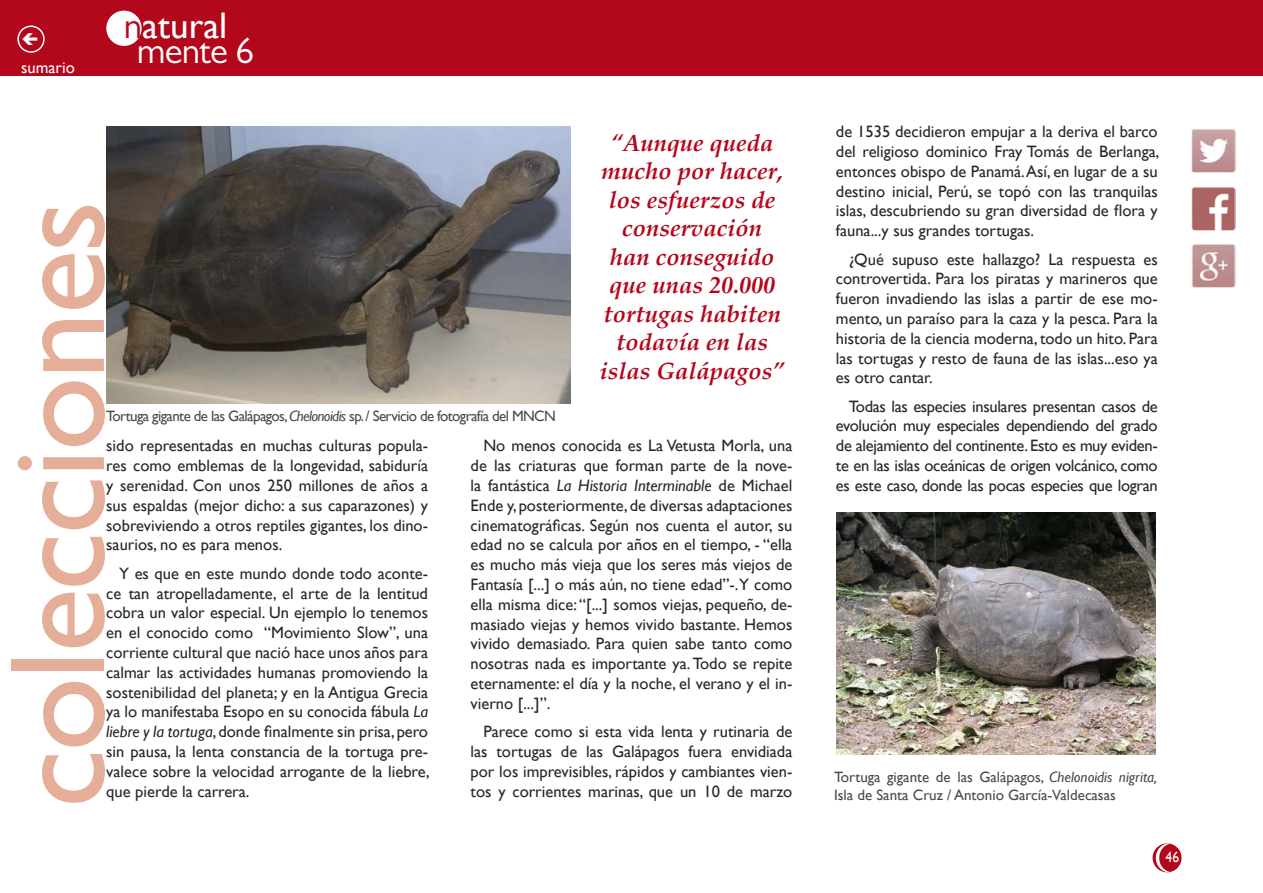
<style>
.page{position:relative;width:1263px;height:893px;background:#fff}
.page>*{position:absolute;margin:0;border:0;box-sizing:border-box;transform-origin:0 0}
.t1{font:135px "Gill Sans";letter-spacing:-.02em;color:#e5ae98}
.t2{font:37.05px "Gill Sans";color:#fff}
.t3{font:37.05px "Gill Sans MT Pro";letter-spacing:-.02em;color:#fff}
.t4{font:italic 700 24px/28.5px "Palatino";color:#b3071b;text-align:center}
.t5{font:16.5px/19.8px "Gill Sans";color:#282829;text-align:justify}
.t6{font:16.5px "Gill Sans";color:#fff}
.t7{font:15px/18px "Gill Sans";letter-spacing:-.005em;color:#4b4b4d}
.t8{font:15px "Gill Sans";letter-spacing:-.04em;color:#4b4b4d}
.t9{font:15px "Gill Sans";color:#fff;scale:.9 1}
.s1{font-family:"Gill Sans MT Pro";color:#b3071b}
.s2{font-style:italic}
</style>
<div class="page">
<div style="left:1153px;top:844px;width:28px;height:28px;background:#b3071b;border-radius:50%"></div>
<div style="left:1152px;top:843px;width:29px;height:29px;border:2px solid #b3071b;border-radius:50%"></div>
<div style="left:0;top:0;width:1263px;height:76px;background:#b3071b"></div>
<div style="left:107px;top:11px;width:34px;height:34px;background:#fff;border-radius:50%"></div>
<div style="left:106px;top:11px;width:36px;height:35px;border:2px solid #fff;border-radius:50%"></div>
<svg style="left:1156px;top:843px;width:15px;height:29px"></svg>
<div style="left:17px;top:26px;width:28px;height:27px;border:2px solid #fff;border-radius:50%"></div>
<img style="left:1191px;top:187px;width:44px;height:43px">
<img style="left:1191px;top:129px;width:44px;height:44px">
<img style="left:1191px;top:244px;width:44px;height:44px">
<img style="left:836px;top:512px;width:320px;height:243px">
<img style="left:107px;top:126px;width:464px;height:277px">
<p class="t6" style="left:21px;top:58px;width:55px">sumario</p>
<h2 class="t2" style="left:124px;top:4px;width:105px"><span class="s1">n</span>atural</h2>
<h2 class="t3" style="left:137px;top:28px;width:119px">mente 6</h2>
<h3 class="t4" style="left:600px;top:129px;width:186px">“Aunque queda mucho por hacer, los esfuerzos de conservación han conseguido que unas 20.000 tortugas habiten todavía en las islas Galápagos”</h3>
<h1 class="t1" style="left:-20px;top:808px;width:609px;rotate:-90deg">colecciones</h1>
<p class="t8" style="left:106px;top:407px;width:451px">Tortuga gigante de las Galápagos, <span class="s2">Chelonoidis</span> sp. / Servicio de fotografía del MNCN</p>
<p class="t5" style="left:106px;top:436px;width:323px">sido representadas en muchas culturas popula&shy;res como emblemas de la longevidad, sabiduría y serenidad. Con unos 250 millones de años a sus espaldas (mejor dicho: a sus caparazones) y sobreviviendo a otros reptiles gigantes, los dino&shy;saurios, no es para menos.</p>
<p class="t5" style="left:106px;top:564px;width:325px;text-indent:13px">Y es que en este mundo donde todo aconte&shy;ce tan atropelladamente, el arte de la lentitud cobra un valor especial. Un ejemplo lo tenemos en el conocido como “Movimiento Slow”, una corriente cultural que nació hace unos años para calmar las actividades humanas promoviendo la sostenibilidad del planeta; y en la Antigua Grecia ya lo manifestaba Esopo en su conocida fábula <span class="s2">La liebre y la tortuga</span>, donde finalmente sin prisa, pero sin pausa, la lenta constancia de la tortuga pre&shy;valece sobre la velocidad arrogante de la liebre, que pierde la carrera.</p>
<p class="t5" style="left:471px;top:436px;width:323px;text-indent:13px">No menos conocida es La Vetusta Morla, una de las criaturas que forman parte de la nove&shy;la fantástica <span class="s2">La Historia Interminable</span> de Michael Ende y, posteriormente, de diversas adaptaciones cinematográficas. Según nos cuenta el autor, su edad no se calcula por años en el tiempo, - “ella es mucho más vieja que los seres más viejos de Fantasía [...] o más aún, no tiene edad”-.Y como ella misma dice: “[...] somos viejas, pequeño, de&shy;masiado viejas y hemos vivido bastante. Hemos vivido demasiado. Para quien sabe tanto como nosotras nada es importante ya. Todo se repite eternamente: el día y la noche, el verano y el in&shy;vierno [...]”.</p>
<p class="t5" style="left:471px;top:722px;width:323px;text-indent:13px">Parece como si esta vida lenta y rutinaria de las tortugas de las Galápagos fuera envidiada por los imprevisibles, rápidos y cambiantes vien&shy;tos y corrientes marinas, que un 10 de marzo</p>
<p class="t5" style="left:836px;top:122px;width:325px">de 1535 decidieron empujar a la deriva el barco del religioso dominico Fray Tomás de Berlanga, entonces obispo de Panamá. Así, en lugar de a su destino inicial, Perú, se topó con las tranquilas islas, descubriendo su gran diversidad de flora y fauna...y sus grandes tortugas.</p>
<p class="t5" style="left:836px;top:249px;width:323px;text-indent:13px">¿Qué supuso este hallazgo? La respuesta es controvertida. Para los piratas y marineros que fueron invadiendo las islas a partir de ese mo&shy;mento, un paraíso para la caza y la pesca. Para la historia de la ciencia moderna, todo un hito. Para las tortugas y resto de fauna de las islas...eso ya es otro cantar.</p>
<p class="t5" style="left:836px;top:396px;width:323px;text-indent:13px">Todas las especies insulares presentan casos de evolución muy especiales dependiendo del grado de alejamiento del continente. Esto es muy eviden&shy;te en las islas oceánicas de origen volcánico, como es este caso, donde las pocas especies que logran</p>
<p class="t7" style="left:834px;top:768px;width:325px">Tortuga gigante de las Galápagos, <span class="s2">Chelonoidis nigrita,<br></span>Isla de Santa Cruz / Antonio García-Valdecasas</p>
<p class="t9" style="left:1165px;top:849px;width:16px">46</p>
</div>
